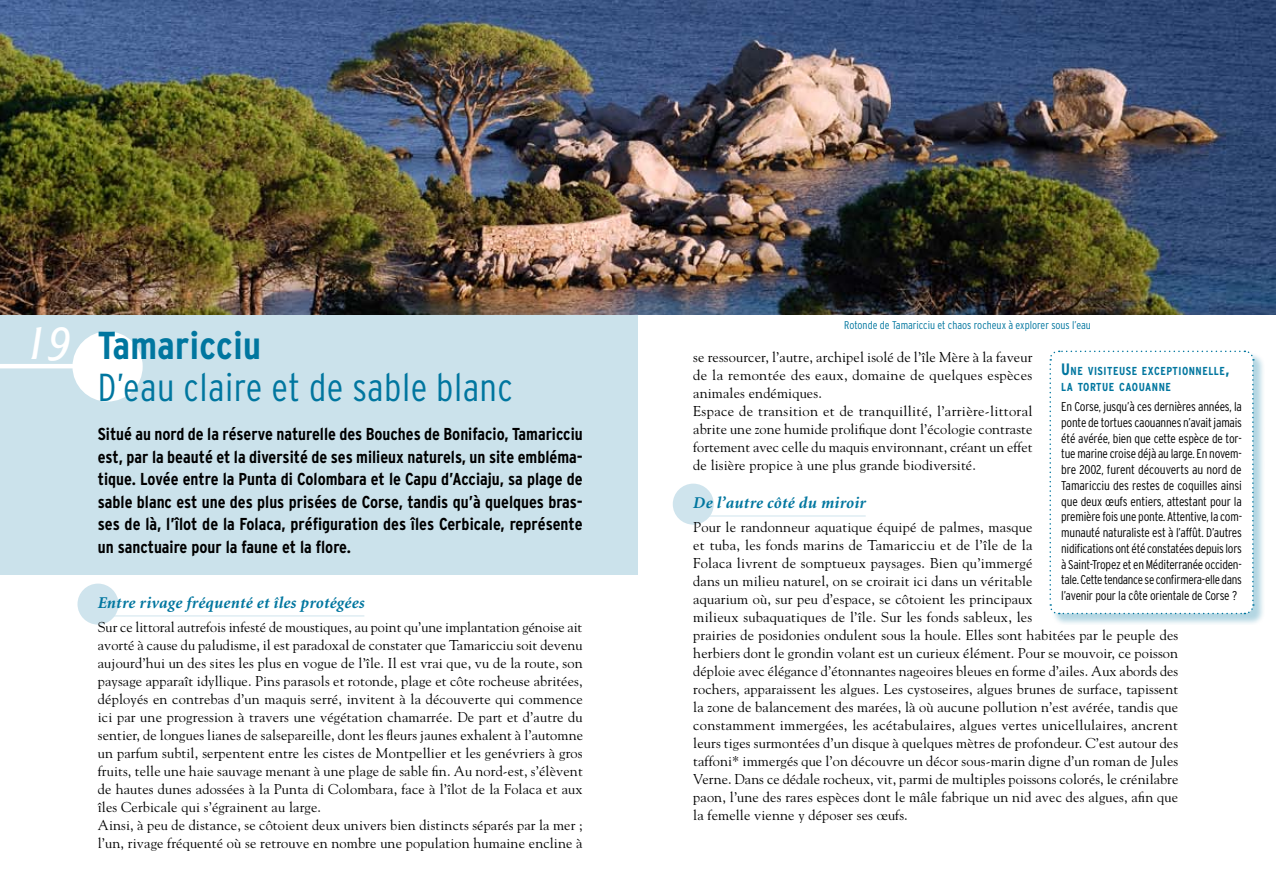
<style>
.page{position:relative;width:1276px;height:893px;background:#fff}
.page>*{position:absolute;margin:0;border:0;box-sizing:border-box;transform-origin:0 0}
.t1{font:italic 500 49.5px "Goudy Sans IT Cby BT";color:#fff}
.t2{font:300 condensed 39px "Interstate";letter-spacing:.01em;color:#00769f}
.t3{font:700 condensed 39px "Interstate";letter-spacing:.01em;color:#00769f}
.t4{font:700 condensed 17.25px/22.5px "Interstate";color:#000;text-align:justify}
.t5{font:italic 700 16.5px "Minion";letter-spacing:.015em;color:#00769f}
.t6{font:14.25px/18px "Goudy";letter-spacing:.01em;color:#000}
.t7{font:300 condensed 12.75px/15.8px "Interstate";letter-spacing:-.02em;color:#000;text-align:justify}
.t8{font:700 condensed 11.55px/16.5px "Interstate";letter-spacing:.045em;color:#00769f}
.t9{font:300 condensed 11.25px "Interstate";color:#00769f}
.s1{font-size:16.5px}
</style>
<div class="page">
<div style="left:1050px;top:351px;width:214px;height:274px;background:#00769f;opacity:.3"></div>
<svg style="left:1049px;top:350px;width:205px;height:265px"></svg>
<div style="left:0;top:314px;width:638px;height:260px;background:#cbe2eb"></div>
<img style="left:0;top:0;width:1276px;height:315px">
<div style="left:77px;top:584px;width:41px;height:41px;background:#cfe4ed;border-radius:50%"></div>
<div style="left:673px;top:484px;width:41px;height:41px;background:#cfe4ed;border-radius:50%"></div>
<div style="left:72px;top:331px;width:71px;height:71px;background:#fff;border-radius:50%"></div>
<hr style="left:98px;top:616px;width:266px;height:1px;background:#cfe4ed">
<hr style="left:693px;top:516px;width:172px;height:1px;background:#cfe4ed">
<hr style="left:0;top:364px;width:90px;height:4px;background:#fff">
<h1 class="t1" style="left:24px;top:311px;width:50px">19</h1>
<h2 class="t3" style="left:98px;top:323px;width:165px">Tamaricciu</h2>
<h2 class="t2" style="left:98px;top:365px;width:416px">D’eau claire et de sable blanc</h2>
<p class="t4" style="left:98px;top:423px;width:486px">Situé au nord de la réserve naturelle des Bouches de Bonifacio, Tamaricciu est, par la beauté et la diversité de ses milieux naturels, un site embléma&shy;tique. Lovée entre la Punta di Colombara et le Capu d’Acciaju, sa plage de sable blanc est une des plus prisées de Corse, tandis qu’à quelques bras&shy;ses de là, l’îlot de la Folaca, préfiguration des îles Cerbicale, représente un sanctuaire pour la faune et la flore.</p>
<p class="t5" style="left:98px;top:594px;width:268px">Entre rivage fréquenté et îles protégées</p>
<p class="t6" style="left:98px;top:618px;width:487px">Sur ce littoral autrefois infesté de moustiques, au point qu’une implantation génoise ait avorté à cause du paludisme, il est paradoxal de constater que Tamaricciu soit devenu aujourd’hui un des sites les plus en vogue de l’île. Il est vrai que, vu de la route, son paysage apparaît idyllique. Pins parasols et rotonde, plage et côte rocheuse abritées, déployés en contrebas d’un maquis serré, invitent à la découverte qui commence ici par une progression à travers une végétation chamarrée. De part et d’autre du sentier, de longues lianes de salsepareille, dont les fleurs jaunes exhalent à l’automne un parfum subtil, serpentent entre les cistes de Montpellier et les genévriers à gros fruits, telle une haie sauvage menant à une plage de sable fin. Au nord-est, s’élèvent de hautes dunes adossées à la Punta di Colombara, face à l’îlot de la Folaca et aux îles Cerbicale qui s’égrainent au large.<br>Ainsi, à peu de distance, se côtoient deux univers bien distincts séparés par la mer ; l’un, rivage fréquenté où se retrouve en nombre une population humaine encline à</p>
<p class="t9" style="left:844px;top:319px;width:248px">Rotonde de Tamaricciu et chaos rocheux à explorer sous l’eau</p>
<p class="t6" style="left:693px;top:347px;width:341px">se ressourcer, l’autre, archipel isolé de l’île Mère à la faveur de la remontée des eaux, domaine de quelques espèces animales endémiques.<br>Espace de transition et de tranquillité, l’arrière-littoral abrite une zone humide prolifique dont l’écologie contraste fortement avec celle du maquis environnant, créant un effet de lisière propice à une plus grande biodiversité.</p>
<p class="t5" style="left:693px;top:494px;width:174px">De l’autre côté du miroir</p>
<p class="t6" style="left:693px;top:518px;width:486px">Pour le randonneur aquatique équipé de palmes, masque<br>et tuba, les fonds marins de Tamaricciu et de l’île de la<br>Folaca livrent de somptueux paysages. Bien qu’immergé<br>dans un milieu naturel, on se croirait ici dans un véritable<br>aquarium où, sur peu d’espace, se côtoient les principaux<br>milieux subaquatiques de l’île. Sur les fonds sableux, les<br>prairies de posidonies ondulent sous la houle. Elles sont habitées par le peuple des herbiers dont le grondin volant est un curieux élément. Pour se mouvoir, ce poisson déploie avec élégance d’étonnantes nageoires bleues en forme d’ailes. Aux abords des rochers, apparaissent les algues. Les cystoseires, algues brunes de surface, tapissent la zone de balancement des marées, là où aucune pollution n’est avérée, tandis que constamment immergées, les acétabulaires, algues vertes unicellulaires, ancrent leurs tiges surmontées d’un disque à quelques mètres de profondeur. C’est autour des taffoni* immergés que l’on découvre un décor sous-marin digne d’un roman de Jules Verne. Dans ce dédale rocheux, vit, parmi de multiples poissons colorés, le crénilabre paon, l’une des rares espèces dont le mâle fabrique un nid avec des algues, afin que la femelle vienne y déposer ses œufs.</p>
<p class="t8" style="left:1061px;top:362px;width:170px"><span class="s1">U</span>NE VISITEUSE EXCEPTIONNELLE<span class="s1">,<br></span>LA TORTUE CAOUANNE</p>
<p class="t7" style="left:1061px;top:399px;width:182px">En Corse, jusqu’à ces dernières années, la ponte de tortues caouannes n’avait jamais été avérée, bien que cette espèce de tor&shy;tue marine croise déjà au large. En novem&shy;bre 2002, furent découverts au nord de Tamaricciu des restes de coquilles ainsi que deux œufs entiers, attestant pour la première fois une ponte. Attentive, la com&shy;munauté naturaliste est à l’affût. D’autres nidifications ont été constatées depuis lors à Saint-Tropez et en Méditerranée occiden&shy;tale. Cette tendance se confirmera-elle dans l’avenir pour la côte orientale de Corse ?</p>
</div>
